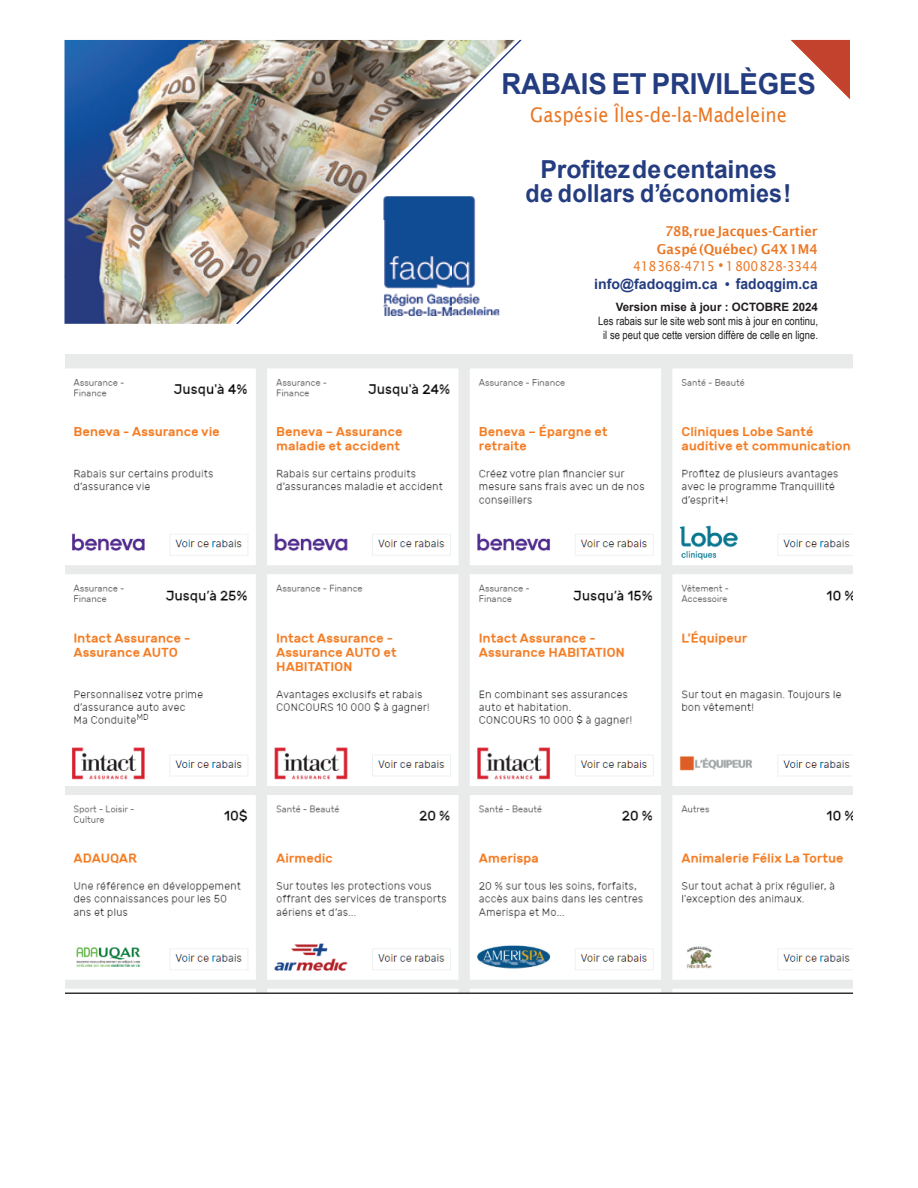
<style>
.page{position:relative;width:918px;height:1188px;background:#fff}
.page>*{position:absolute;margin:0;border:0;box-sizing:border-box;transform-origin:0 0}
.t1{font:700 28.95px "Arial";letter-spacing:-.005em;color:#243c80;scale:.95 1}
.t2{font:700 24.75px/24px "Arial";color:#243c80;text-align:center}
.t3{font:20.1px "Lucida Sans";color:#ea7825;scale:.9 1}
.t4{font:700 14.25px "Arial";color:#243c80}
.t5{font:600 13.65px/17.4px "Lucida Sans";letter-spacing:.005em;color:#ea7825;text-align:right;scale:.94 1}
.t6{font:700 11.7px "Arial";color:#231f20}
.t7{font:11.55px/13.8px "Arial Narrow";color:#231f20;text-align:center}
.t8{font:700 11.55px "Arial";color:#231f20}
.s1{font-weight:400}
.s2{font-family:"Calibri";font-weight:400;font-size:12.45px}
.s3{font-size:14.7px}
</style>
<div class="page">
<img style="left:64px;top:40px;width:244px;height:284px">
<img style="left:308px;top:40px;width:118px;height:189px">
<img style="left:455px;top:309px;width:45px;height:7px">
<img style="left:426px;top:40px;width:96px;height:94px">
<img style="left:379px;top:133px;width:48px;height:50px">
<img style="left:331px;top:181px;width:48px;height:50px">
<img style="left:283px;top:229px;width:48px;height:49px">
<img style="left:236px;top:276px;width:48px;height:48px">
<img style="left:350px;top:220px;width:101px;height:96px">
<svg style="left:791px;top:40px;width:59px;height:59px"></svg>
<img style="left:383px;top:196px;width:116px;height:119px">
<img style="left:383px;top:220px;width:68px;height:95px">
<img style="left:66px;top:354px;width:786px;height:639px">
<h1 class="t1" style="left:501px;top:63px;width:332px">RABAIS ET PRIVILÈGES</h1>
<h3 class="t3" style="left:530px;top:103px;width:287px">Gaspésie Îles-de-la-Madeleine</h3>
<h2 class="t2" style="left:526px;top:157px;width:267px">Profitezdecentaines de dollars d’économies!</h2>
<p class="t5" style="left:633px;top:223px;width:198px">78B, rueJacques-Cartier<br>Gaspé (Québec) G4X1M4<br><span class="s1">418368-4715</span> <span class="s2">•</span> <span class="s1">1 800828-3344</span></p>
<p class="t4" style="left:594px;top:274px;width:225px">info@fadoqgim.ca <span class="s2">•</span> <span class="s3">fadoqgim.ca</span></p>
<p class="t8" style="left:616px;top:299px;width:204px">Version mise à jour : OCTOBRE 2024</p>
<p class="t6" style="left:682px;top:298px;width:134px">Version novembre 2022</p>
<p class="t7" style="left:598px;top:313px;width:221px">Les rabais sur le site web sont mis à jour en continu, il se peut que cette version diffère de celle en ligne.</p>
</div>
